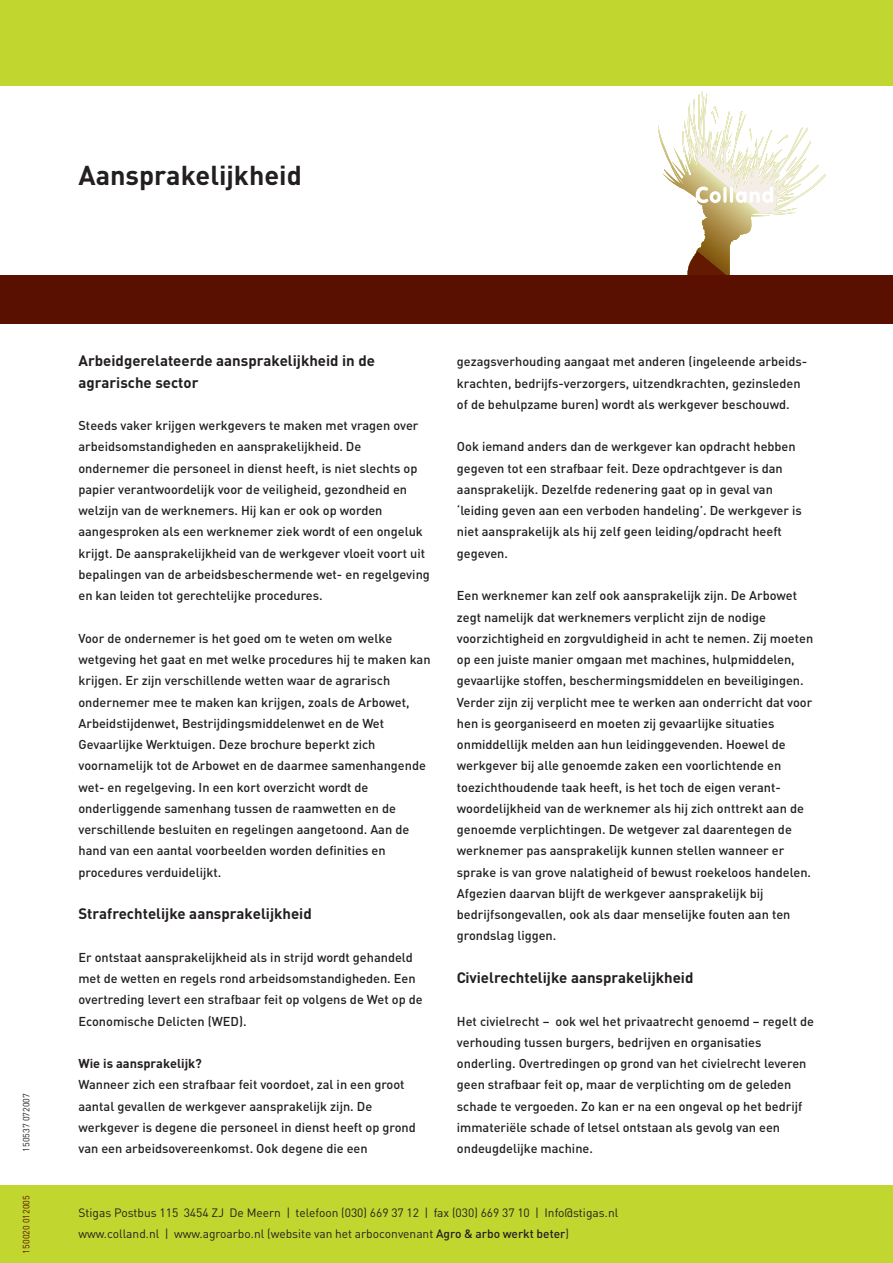
<style>
.page{position:relative;width:893px;height:1263px;background:#fff}
.page>*{position:absolute;margin:0;border:0;box-sizing:border-box;transform-origin:0 0}
.t1{font:700 27px "DIN";color:#231f20}
.t2{font:700 15px/21.3px "DIN";color:#231f20}
.t3{font:500 12.75px/21.3px "DIN";color:#231f20}
.t4{font:700 12.75px "DIN";color:#231f20}
.t5{font:12px/21.3px "DIN";color:#231f20}
.t6{font:9px "DIN";color:#231f20}
.t7{font:9px "DIN";color:#5a1000}
.s1{font-weight:500}
</style>
<div class="page">
<div style="left:0;top:1px;width:893px;height:85px;background:#c1d72f"></div>
<div style="left:0;top:1185px;width:893px;height:78px;background:#c1d72f"></div>
<svg style="left:658px;top:91px;width:168px;height:185px"></svg>
<div style="left:0;top:276px;width:893px;height:48px;background:#5a1000"></div>
<h1 class="t1" style="left:78px;top:166px;width:225px">Aansprakelijkheid</h1>
<p class="t6" style="left:23px;top:1151px;width:60px;rotate:-90deg">150537 072007</p>
<p class="t7" style="left:23px;top:1253px;width:60px;rotate:-90deg">150020 012005</p>
<p class="t2" style="left:78px;top:352px;width:298px">Arbeidgerelateerde aansprakelijkheid in de agrarische sector</p>
<p class="t3" style="left:78px;top:416px;width:353px">Steeds vaker krijgen werkgevers te maken met vragen over arbeidsomstandigheden en aansprakelijkheid. De ondernemer die personeel in dienst heeft, is niet slechts op papier verantwoordelijk voor de veiligheid, gezondheid en welzijn van de werknemers. Hij kan er ook op worden aangesproken als een werknemer ziek wordt of een ongeluk krijgt. De aansprakelijkheid van de werkgever vloeit voort uit bepalingen van de arbeidsbeschermende wet- en regelgeving en kan leiden tot gerechtelijke procedures.</p>
<p class="t3" style="left:78px;top:629px;width:354px">Voor de ondernemer is het goed om te weten om welke wetgeving het gaat en met welke procedures hij te maken kan krijgen. Er zijn verschillende wetten waar de agrarisch ondernemer mee te maken kan krijgen, zoals de Arbowet, Arbeidstijdenwet, Bestrijdingsmiddelenwet en de Wet Gevaarlijke Werktuigen. Deze brochure beperkt zich voornamelijk tot de Arbowet en de daarmee samenhangende wet- en regelgeving. In een kort overzicht wordt de onderliggende samenhang tussen de raamwetten en de verschillende besluiten en regelingen aangetoond. Aan de hand van een aantal voorbeelden worden definities en procedures verduidelijkt.</p>
<p class="t2" style="left:78px;top:904px;width:235px">Strafrechtelijke aansprakelijkheid</p>
<p class="t3" style="left:78px;top:948px;width:346px">Er ontstaat aansprakelijkheid als in strijd wordt gehandeld met de wetten en regels rond arbeidsomstandigheden. Een overtreding levert een strafbaar feit op volgens de Wet op de Economische Delicten (WED).</p>
<p class="t4" style="left:78px;top:1059px;width:125px">Wie is aansprakelijk?</p>
<p class="t3" style="left:78px;top:1075px;width:339px">Wanneer zich een strafbaar feit voordoet, zal in een groot aantal gevallen de werkgever aansprakelijk zijn. De werkgever is degene die personeel in dienst heeft op grond van een arbeidsovereenkomst. Ook degene die een</p>
<p class="t3" style="left:457px;top:353px;width:352px">gezagsverhouding aangaat met anderen (ingeleende arbeids&shy;krachten, bedrijfs-verzorgers, uitzendkrachten, gezinsleden of de behulpzame buren) wordt als werkgever beschouwd.</p>
<p class="t3" style="left:457px;top:438px;width:346px">Ook iemand anders dan de werkgever kan opdracht hebben gegeven tot een strafbaar feit. Deze opdrachtgever is dan aansprakelijk. Dezelfde redenering gaat op in geval van ‘leiding geven aan een verboden handeling’. De werkgever is niet aansprakelijk als hij zelf geen leiding/opdracht heeft gegeven.</p>
<p class="t3" style="left:457px;top:586px;width:358px">Een werknemer kan zelf ook aansprakelijk zijn. De Arbowet zegt namelijk dat werknemers verplicht zijn de nodige voorzichtigheid en zorgvuldigheid in acht te nemen. Zij moeten op een juiste manier omgaan met machines, hulpmiddelen, gevaarlijke stoffen, beschermingsmiddelen en beveiligingen.<br>Verder zijn zij verplicht mee te werken aan onderricht dat voor hen is georganiseerd en moeten zij gevaarlijke situaties onmiddellijk melden aan hun leidinggevenden. Hoewel de werkgever bij alle genoemde zaken een voorlichtende en toezichthoudende taak heeft, is het toch de eigen verant&shy;woordelijkheid van de werknemer als hij zich onttrekt aan de genoemde verplichtingen. De wetgever zal daarentegen de werknemer pas aansprakelijk kunnen stellen wanneer er sprake is van grove nalatigheid of bewust roekeloos handelen.<br>Afgezien daarvan blijft de werkgever aansprakelijk bij bedrijfsongevallen, ook als daar menselijke fouten aan ten grondslag liggen.</p>
<p class="t2" style="left:457px;top:968px;width:238px">Civielrechtelijke aansprakelijkheid</p>
<p class="t3" style="left:457px;top:1012px;width:359px">Het civielrecht – ook wel het privaatrecht genoemd – regelt de verhouding tussen burgers, bedrijven en organisaties onderling. Overtredingen op grond van het civielrecht leveren geen strafbaar feit op, maar de verplichting om de geleden schade te vergoeden. Zo kan er na een ongeval op het bedrijf immateriële schade of letsel ontstaan als gevolg van een ondeugdelijke machine.</p>
<p class="t5" style="left:78px;top:1203px;width:541px">Stigas Postbus 115 3454 ZJ De Meern | telefoon (030) 669 37 12 | fax (030) 669 37 10 | Info@stigas.nl www.colland.nl | www.agroarbo.nl (website van het arboconvenant <span class="s1">Agro &amp; arbo werkt beter</span>)</p>
</div>
